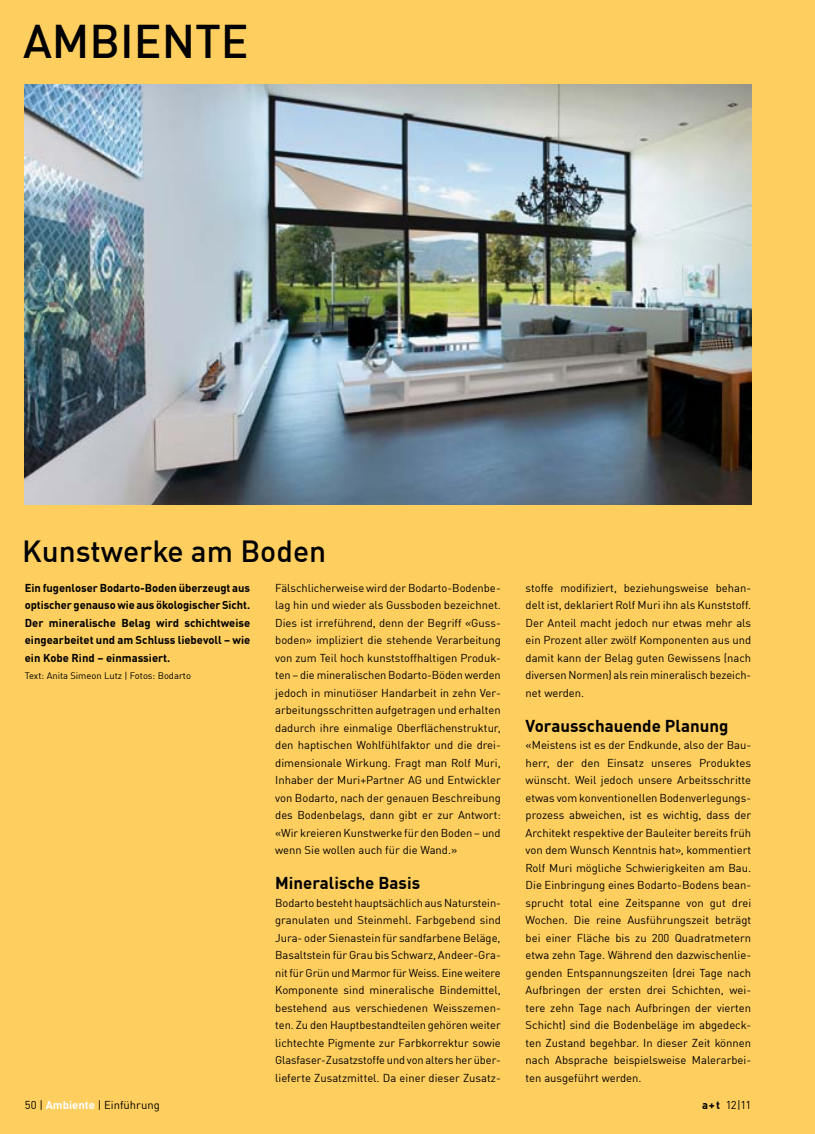
<style>
.page{position:relative;width:815px;height:1134px;background:#fece5f}
.page>*{position:absolute;margin:0;border:0;box-sizing:border-box;transform-origin:0 0}
.t1{font:500 46.25px "DIN Offc";color:#000}
.t2{font:500 30px "DIN Offc";color:#000}
.t3{font:700 16.88px "DIN Offc";color:#000}
.t4{font:11.25px/17.5px "DIN Offc";color:#000;text-align:justify}
.t5{font:700 11.25px/17.5px "DIN Offc";color:#000;text-align:justify}
.t6{font:9.38px "DIN Offc";color:#000}
.s1{font-weight:700;color:#fff}
.s2{font-weight:700}
</style>
<div class="page">
<img style="left:25px;top:84px;width:726px;height:420px">
<p class="t1" style="left:23px;top:12px;width:227px">Ambiente</p>
<p class="t2" style="left:22px;top:532px;width:306px">Kunstwerke am boden</p>
<p class="t5" style="left:25px;top:578px;width:227px">Ein fugenloser Bodarto-Boden überzeugt aus optischer genauso wie aus ökologischer Sicht.<br>Der mineralische Belag wird schichtweise eingearbeitet und am Schluss liebevoll – wie ein Kobe Rind – einmassiert.</p>
<p class="t6" style="left:25px;top:670px;width:168px">Text: Anita Simeon Lutz | Fotos: Bodarto</p>
<p class="t4" style="left:275px;top:579px;width:227px">Fälschlicherweise wird der Bodarto-Bodenbe&shy;lag hin und wieder als Gussboden bezeichnet.<br>Dies ist irreführend, denn der Begriff «Guss&shy;boden» impliziert die stehende Verarbeitung von zum Teil hoch kunststoffhaltigen Produk&shy;ten – die mineralischen Bodarto-Böden werden jedoch in minutiöser Handarbeit in zehn Ver&shy;arbeitungsschritten aufgetragen und erhalten dadurch ihre einmalige Oberflächenstruktur, den haptischen Wohlfühlfaktor und die drei&shy;dimensionale Wirkung. Fragt man Rolf Muri, Inhaber der Muri+Partner AG und Entwickler von Bodarto, nach der genauen Beschreibung des Bodenbelags, dann gibt er zur Antwort: «Wir kreieren Kunstwerke für den Boden – und wenn Sie wollen auch für die Wand.»</p>
<p class="t3" style="left:275px;top:872px;width:146px">Mineralische Basis</p>
<p class="t4" style="left:275px;top:894px;width:227px">Bodarto besteht hauptsächlich aus Naturstein&shy;granulaten und Steinmehl. Farbgebend sind Jura- oder Sienastein für sandfarbene Beläge, Basaltstein für Grau bis Schwarz, Andeer-Gra&shy;nit für Grün und Marmor für Weiss. Eine weitere Komponente sind mineralische Bindemittel, bestehend aus verschiedenen Weisszemen&shy;ten. Zu den Hauptbestandteilen gehören weiter lichtechte Pigmente zur Farbkorrektur sowie Glasfaser-Zusatzstoffe und von alters her über&shy;lieferte Zusatzmittel. Da einer dieser Zusatz-</p>
<p class="t4" style="left:526px;top:579px;width:227px">stoffe modifiziert, beziehungsweise behan&shy;delt ist, deklariert Rolf Muri ihn als Kunststoff.<br>Der Anteil macht jedoch nur etwas mehr als ein Prozent aller zwölf Komponenten aus und damit kann der Belag guten Gewissens (nach diversen Normen) als rein mineralisch bezeich&shy;net werden.</p>
<p class="t3" style="left:526px;top:714px;width:204px">Vorausschauende Planung</p>
<p class="t4" style="left:526px;top:736px;width:227px">«Meistens ist es der Endkunde, also der Bau&shy;herr, der den Einsatz unseres Produktes wünscht. Weil jedoch unsere Arbeitsschritte etwas vom konventionellen Bodenverlegungs&shy;prozess abweichen, ist es wichtig, dass der Architekt respektive der Bauleiter bereits früh von dem Wunsch Kenntnis hat», kommentiert Rolf Muri mögliche Schwierigkeiten am Bau.<br>Die Einbringung eines Bodarto-Bodens bean&shy;sprucht total eine Zeitspanne von gut drei Wochen. Die reine Ausführungszeit beträgt bei einer Fläche bis zu 200 Quadratmetern etwa zehn Tage. Während den dazwischenlie&shy;genden Entspannungszeiten (drei Tage nach Aufbringen der ersten drei Schichten, wei&shy;tere zehn Tage nach Aufbringen der vierten Schicht) sind die Bodenbeläge im abgedeck&shy;ten Zustand begehbar. In dieser Zeit können nach Absprache beispielsweise Malerarbei&shy;ten ausgeführt werden.</p>
<p class="t4" style="left:25px;top:1096px;width:136px">50 | <span class="s1">Ambiente</span> | Einführung</p>
<p class="t4" style="left:702px;top:1096px;width:51px"><span class="s2">a+t</span> 12|11</p>
</div>
